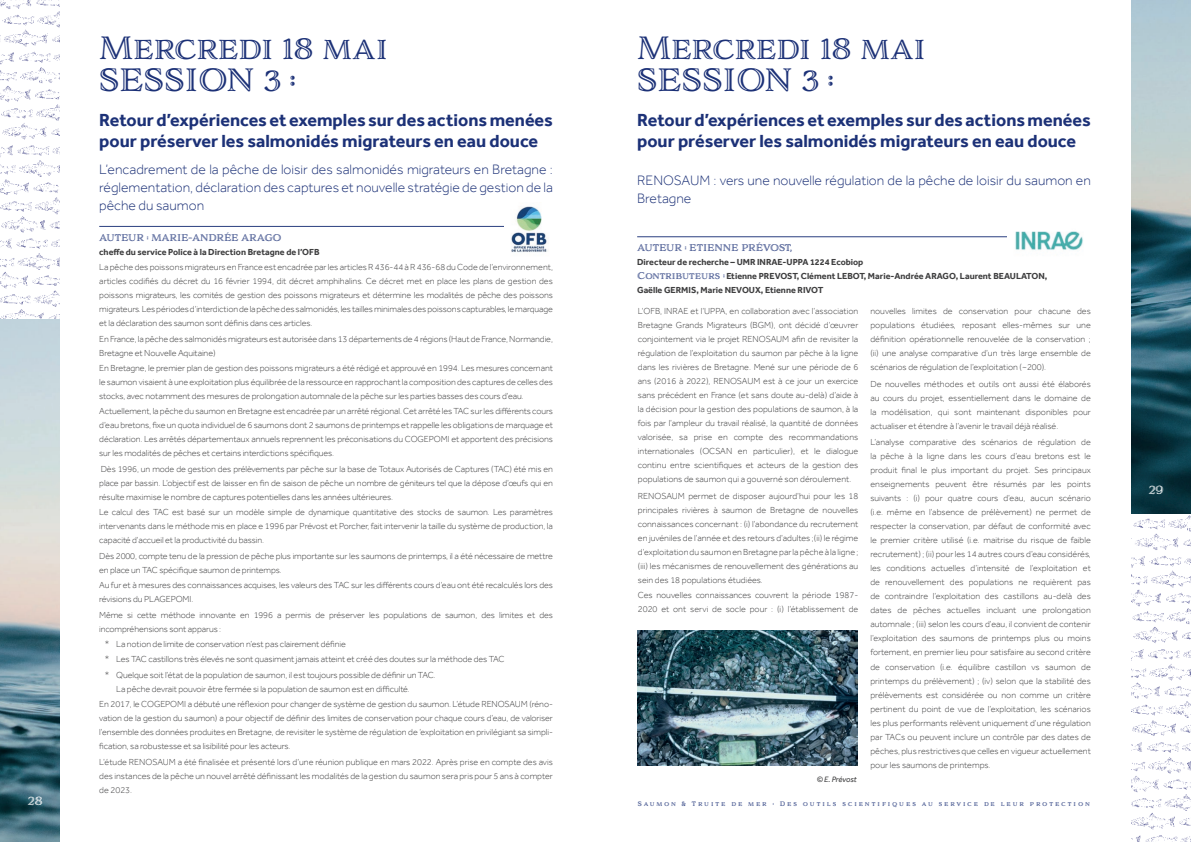
<style>
.page{position:relative;width:1191px;height:842px;background:#fff}
.page>*{position:absolute;margin:0;border:0;box-sizing:border-box;transform-origin:0 0}
.t1{font:30px/32.5px "Adorn S Engraved";letter-spacing:-.01em;color:#1c3177}
.t2{font:700 18px/21px "Effra";color:#1c3177}
.t3{font:300 14px/18px "Effra";color:#1c3177}
.t4{font:12px "Adorn S Engraved";color:#fff}
.t5{font:300 9px/14px "Effra";letter-spacing:-.01em;color:#3e3e3f;text-align:justify}
.t6{font:700 9px/14px "Effra";color:#3e3e3f}
.t7{font:9px "Adorn S Engraved";color:#2b3f80}
.t8{font:italic 8px "Effra";letter-spacing:-.02em;color:#3e3e3f}
.t9{font:6px "Adorn S Engraved";letter-spacing:.325em;color:#1c3177}
.s1{font-family:"Adorn S Engraved";font-weight:400;color:#2b3f80}
</style>
<div class="page">
<img style="left:0;top:0;width:60px;height:842px">
<img style="left:1131px;top:0;width:60px;height:842px">
<hr style="left:637px;top:237px;width:453px;height:1px;background:#2b3f80">
<hr style="left:99px;top:226px;width:454px;height:1px;background:#2b3f80">
<img style="left:504px;top:206px;width:49px;height:47px">
<img style="left:1007px;top:231px;width:83px;height:19px">
<img style="left:637px;top:630px;width:220px;height:135px">
<h1 class="t1" style="left:99px;top:32px;width:290px">Mercredi 18 mai<br>SESSION 3 :</h1>
<h2 class="t2" style="left:99px;top:109px;width:455px">Retour d’expériences et exemples sur des actions menées pour préserver les salmonidés migrateurs en eau douce</h2>
<h3 class="t3" style="left:99px;top:160px;width:455px;text-align:justify">L’encadrement de la pêche de loisir des salmonidés migrateurs en Bretagne : réglementation, déclaration des captures et nouvelle stratégie de gestion de la pêche du saumon</h3>
<p class="t7" style="left:99px;top:231px;width:184px">AUTEUR : MARIE-ANDRÉE ARAGO</p>
<p class="t6" style="left:99px;top:245px;width:222px">cheffe du service Police à la Direction Bretagne de l’OFB</p>
<p class="t5" style="left:99px;top:260px;width:455px">La pêche des poissons migrateurs en France est encadrée par les articles R 436-44 à R 436-68 du Code de l’environnement, articles codifiés du décret du 16 février 1994, dit décret amphihalins. Ce décret met en place les plans de gestion des poissons migrateurs, les comités de gestion des poissons migrateurs et détermine les modalités de pêche des poissons migrateurs. Les périodes d’interdiction de la pêche des salmonidés, les tailles minimales des poissons capturables, le marquage et la déclaration des saumon sont définis dans ces articles.</p>
<p class="t5" style="left:99px;top:331px;width:455px">En France, la pêche des salmonidés migrateurs est autorisée dans 13 départements de 4 régions (Haut de France, Normandie,<br>Bretagne et Nouvelle Aquitaine)</p>
<p class="t5" style="left:99px;top:361px;width:455px">En Bretagne, le premier plan de gestion des poissons migrateurs a été rédigé et approuvé en 1994. Les mesures concernant le saumon visaient à une exploitation plus équilibrée de la ressource en rapprochant la composition des captures de celles des stocks, avec notamment des mesures de prolongation automnale de la pêche sur les parties basses des cours d’eau.</p>
<p class="t5" style="left:99px;top:404px;width:455px">Actuellement, la pêche du saumon en Bretagne est encadrée par un arrêté régional. Cet arrêté les TAC sur les différents cours d’eau bretons, fixe un quota individuel de 6 saumons dont 2 saumons de printemps et rappelle les obligations de marquage et déclaration. Les arrêtés départementaux annuels reprennent les préconisations du COGEPOMI et apportent des précisions sur les modalités de pêches et certains interdictions spécifiques.</p>
<p class="t5" style="left:99px;top:462px;width:455px">Dès 1996, un mode de gestion des prélèvements par pêche sur la base de Totaux Autorisés de Captures (TAC) été mis en place par bassin. L’objectif est de laisser en fin de saison de pêche un nombre de géniteurs tel que la dépose d’œufs qui en résulte maximise le nombre de captures potentielles dans les années ultérieures.</p>
<p class="t5" style="left:99px;top:505px;width:455px">Le calcul des TAC est basé sur un modèle simple de dynamique quantitative des stocks de saumon. Les paramètres intervenants dans le méthode mis en place e 1996 par Prévost et Porcher, fait intervenir la taille du système de production, la capacité d’accueil et la productivité du bassin.</p>
<p class="t5" style="left:99px;top:549px;width:455px">Dès 2000, compte tenu de la pression de pêche plus importante sur les saumons de printemps, il a été nécessaire de mettre en place un TAC spécifique saumon de printemps.</p>
<p class="t5" style="left:99px;top:578px;width:455px">Au fur et à mesures des connaissances acquises, les valeurs des TAC sur les différents cours d’eau ont été recalculés lors des révisions du PLAGEPOMI.</p>
<p class="t5" style="left:99px;top:607px;width:455px">Même si cette méthode innovante en 1996 a permis de préserver les populations de saumon, des limites et des incompréhensions sont apparus :</p>
<p class="t5" style="left:105px;top:636px;width:401px;line-height:15.4px;text-align:left">* La notion de limite de conservation n’est pas clairement définie<br>* Les TAC castillons très élevés ne sont quasiment jamais atteint et créé des doutes sur la méthode des TAC * Quelque soit l’état de la population de saumon, il est toujours possible de définir un TAC.</p>
<p class="t5" style="left:99px;top:681px;width:455px;line-height:15.4px;text-indent:17px">La pêche devrait pouvoir être fermée si la population de saumon est en difficulté.<br>En 2017, le COGEPOMI a débuté une réflexion pour changer de système de gestion du saumon. L’étude RENOSAUM (réno-</p>
<p class="t5" style="left:99px;top:711px;width:455px">vation de la gestion du saumon) a pour objectif de définir des limites de conservation pour chaque cours d’eau, de valoriser l’ensemble des données produites en Bretagne, de revisiter le système de régulation de ‘exploitation en privilégiant sa simpli&shy;fication, sa robustesse et sa lisibilité pour les acteurs.</p>
<p class="t5" style="left:99px;top:755px;width:455px">L’étude RENOSAUM a été finalisée et présenté lors d’une réunion publique en mars 2022. Après prise en compte des avis des instances de la pêche un nouvel arrêté définissant les modalités de la gestion du saumon sera pris pour 5 ans à compter de 2023.</p>
<h1 class="t1" style="left:637px;top:32px;width:290px">Mercredi 18 mai<br>SESSION 3 :</h1>
<h2 class="t2" style="left:637px;top:109px;width:455px">Retour d’expériences et exemples sur des actions menées pour préserver les salmonidés migrateurs en eau douce</h2>
<h3 class="t3" style="left:637px;top:171px;width:455px">RENOSAUM : vers une nouvelle régulation de la pêche de loisir du saumon en<br>Bretagne</h3>
<p class="t7" style="left:637px;top:242px;width:156px">AUTEUR : ETIENNE PRÉVOST,</p>
<p class="t6" style="left:637px;top:255px;width:412px">Directeur de recherche – UMR INRAE-UPPA 1224 Ecobiop<br><span class="s1">Contributeurs :</span> Etienne PREVOST, Clément LEBOT, Marie-Andrée ARAGO, Laurent BEAULATON,<br>Gaëlle GERMIS, Marie NEVOUX, Etienne RIVOT</p>
<p class="t5" style="left:638px;top:303px;width:222px">L’OFB, INRAE et l’UPPA, en collaboration avec l’association Bretagne Grands Migrateurs (BGM), ont décidé d’œuvrer conjointement via le projet RENOSAUM afin de revisiter la régulation de l’exploitation du saumon par pêche à la ligne dans les rivières de Bretagne. Mené sur une période de 6 ans (2016 à 2022), RENOSAUM est à ce jour un exercice sans précédent en France (et sans doute au-delà) d’aide à la décision pour la gestion des populations de saumon, à la fois par l’ampleur du travail réalisé, la quantité de données valorisée, sa prise en compte des recommandations internationales (OCSAN en particulier), et le dialogue continu entre scientifiques et acteurs de la gestion des populations de saumon qui a gouverné son déroulement.</p>
<p class="t5" style="left:638px;top:488px;width:222px">RENOSAUM permet de disposer aujourd’hui pour les 18 principales rivières à saumon de Bretagne de nouvelles connaissances concernant : (i) l’abondance du recrutement en juvéniles de l’année et des retours d’adultes ;(ii) le régime d’exploitation du saumon en Bretagne par la pêche à la ligne ; (iii) les mécanismes de renouvellement des générations au sein des 18 populations étudiées.</p>
<p class="t5" style="left:638px;top:588px;width:222px">Ces nouvelles connaissances couvrent la période 1987-<br>2020 et ont servi de socle pour : (i) l’établissement de</p>
<p class="t8" style="left:816px;top:774px;width:42px">© E. Prévost</p>
<p class="t5" style="left:870px;top:304px;width:222px">nouvelles limites de conservation pour chacune des populations étudiées, reposant elles-mêmes sur une définition opérationnelle renouvelée de la conservation ; (ii) une analyse comparative d’un très large ensemble de scénarios de régulation de l’exploitation (~200).</p>
<p class="t5" style="left:870px;top:376px;width:222px">De nouvelles méthodes et outils ont aussi été élaborés au cours du projet, essentiellement dans le domaine de la modélisation, qui sont maintenant disponibles pour actualiser et étendre à l’avenir le travail déjà réalisé.</p>
<p class="t5" style="left:870px;top:435px;width:222px">L’analyse comparative des scénarios de régulation de la pêche à la ligne dans les cours d’eau bretons est le produit final le plus important du projet. Ses principaux enseignements peuvent être résumés par les points suivants : (i) pour quatre cours d’eau, aucun scénario (i.e. même en l’absence de prélèvement) ne permet de respecter la conservation, par défaut de conformité avec le premier critère utilisé (i.e. maitrise du risque de faible recrutement) ; (ii) pour les 14 autres cours d’eau considérés, les conditions actuelles d’intensité de l’exploitation et de renouvellement des populations ne requièrent pas de contraindre l’exploitation des castillons au-delà des dates de pêches actuelles incluant une prolongation automnale ; (iii) selon les cours d’eau, il convient de contenir l’exploitation des saumons de printemps plus ou moins fortement, en premier lieu pour satisfaire au second critère de conservation (i.e. équilibre castillon vs saumon de printemps du prélèvement) ; (iv) selon que la stabilité des prélèvements est considérée ou non comme un critère pertinent du point de vue de l’exploitation, les scénarios les plus performants relèvent uniquement d’une régulation par TACs ou peuvent inclure un contrôle par des dates de pêches, plus restrictives que celles en vigueur actuellement pour les saumons de printemps.</p>
<h3 class="t4" style="left:28px;top:793px;width:16px">28</h3>
<p class="t9" style="left:638px;top:800px;width:453px">Saumon &amp; Truite de mer : Des outils scientifiques au service de leur protection</p>
<h3 class="t4" style="left:1148px;top:482px;width:17px">29</h3>
</div>
